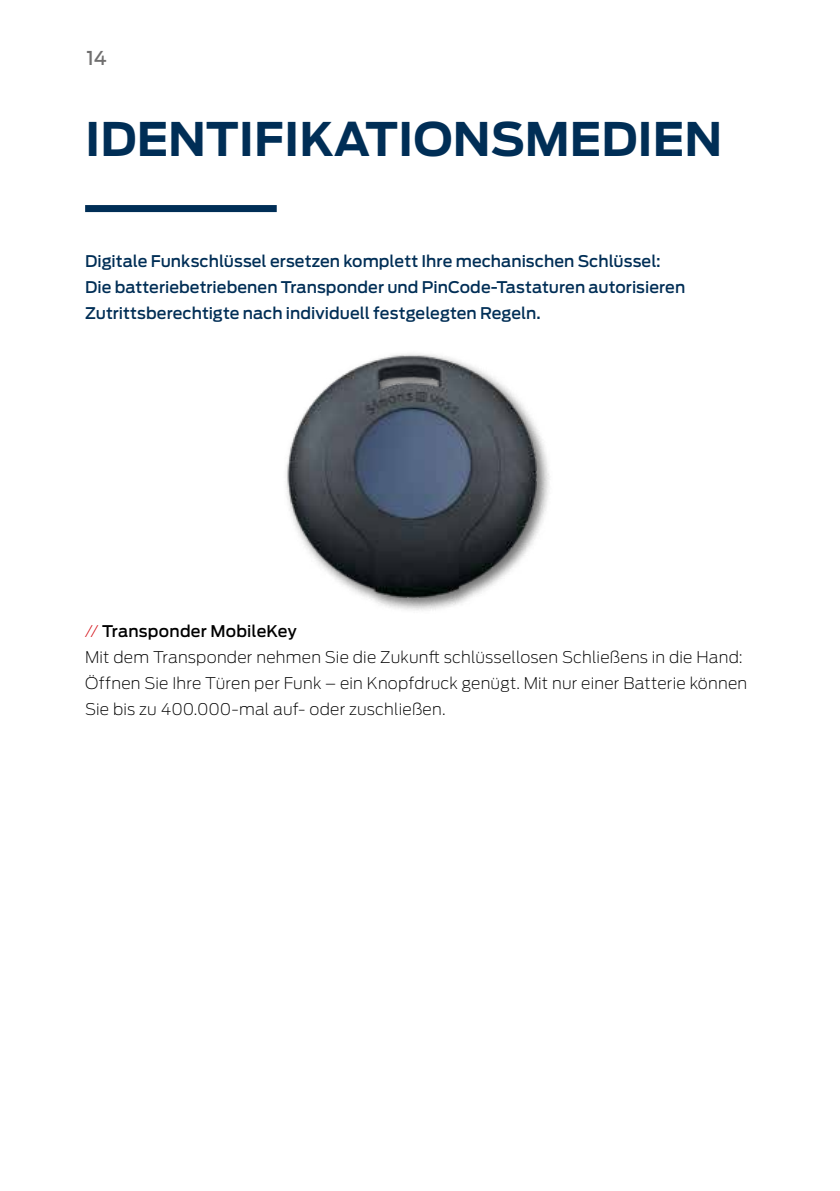
<style>
.page{position:relative;width:840px;height:1191px;background:#fff}
.page>*{position:absolute;margin:0;border:0;box-sizing:border-box;transform-origin:0 0}
.t1{font:700 46px "Antenna";color:#002e56}
.t2{font:500 19px "Antenna";color:#706f6f}
.t3{font:200 16px/26px "Antenna";letter-spacing:.01em;color:#000}
.t4{font:500 16px/26px "Antenna";letter-spacing:.005em;color:#002e56}
.s1{color:#d20a11}
.s2{font-weight:500}
</style>
<div class="page">
<img style="left:286px;top:354px;width:264px;height:257px">
<div style="left:85px;top:205px;width:191px;height:7px;background:#002e56"></div>
<p class="t2" style="left:86px;top:45px;width:22px">14</p>
<h1 class="t1" style="left:85px;top:107px;width:638px">IDENTIFIKATIONSMEDIEN</h1>
<p class="t4" style="left:85px;top:248px;width:601px">Digitale Funkschlüssel ersetzen komplett Ihre mechanischen Schlüssel:<br>Die batteriebetriebenen Transponder und PinCode-Tastaturen autorisieren<br>Zutrittsberechtigte nach individuell festgelegten Regeln.</p>
<p class="t3" style="left:85px;top:618px;width:663px"><span class="s1">//</span> <span class="s2">Transponder MobileKey<br></span>Mit dem Transponder nehmen Sie die Zukunft schlüssellosen Schließens in die Hand:<br>Öffnen Sie Ihre Türen per Funk – ein Knopfdruck genügt. Mit nur einer Batterie können Sie bis zu 400.000-mal auf- oder zuschließen.</p>
</div>
